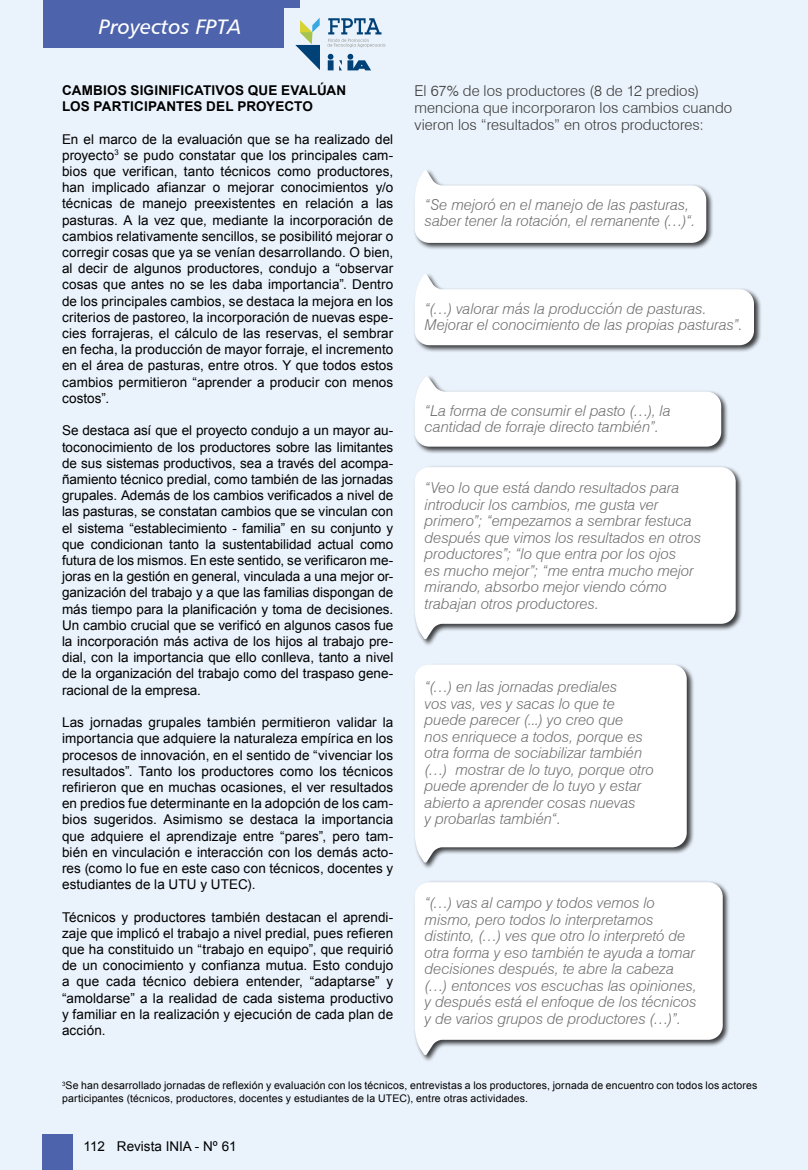
<style>
.page{position:relative;width:808px;height:1170px;background:#fff}
.page>*{position:absolute;margin:0;border:0;box-sizing:border-box;transform-origin:0 0}
.t1{font:21px "Humanist 777 BT Italic B";color:#fff}
.t2{font:italic 300 15px/16.5px "Swiss 721 BT";letter-spacing:.005em;color:#706f6f}
.t3{font:300 15px/16.5px "Swiss 721 BT";letter-spacing:.005em;color:#3c3c3b}
.t4{font:13.5px/16.2px "Arial";letter-spacing:.005em;color:#000;text-align:justify}
.t5{font:700 13.5px/16.2px "Arial";letter-spacing:.01em;color:#000}
.t6{font:10.5px/12.6px "Arial";letter-spacing:.015em;color:#000}
</style>
<div class="page">
<div style="left:0;top:0;width:808px;height:1169px;background:#eaf2fb"></div>
<div style="left:413px;top:169px;width:301px;height:81px;background:#000;opacity:.75"></div>
<svg style="left:415px;top:170px;width:291px;height:73px"></svg>
<div style="left:413px;top:273px;width:349px;height:80px;background:#000;opacity:.75"></div>
<svg style="left:415px;top:273px;width:339px;height:72px"></svg>
<div style="left:413px;top:375px;width:316px;height:79px;background:#000;opacity:.75"></div>
<svg style="left:415px;top:376px;width:306px;height:70px"></svg>
<div style="left:413px;top:465px;width:330px;height:181px;background:#000;opacity:.75"></div>
<svg style="left:415px;top:467px;width:321px;height:172px;fill:#fff"></svg>
<div style="left:413px;top:880px;width:317px;height:182px;background:#000;opacity:.75"></div>
<svg style="left:415px;top:882px;width:308px;height:173px;fill:#fff"></svg>
<div style="left:413px;top:662px;width:281px;height:207px;background:#000;opacity:.75"></div>
<svg style="left:415px;top:664px;width:272px;height:198px;fill:#fff"></svg>
<div style="left:43px;top:0;width:257px;height:47px;background:#4d63ab"></div>
<div style="left:43px;top:1134px;width:30px;height:35px;background:#4d63ab"></div>
<div style="left:285px;top:9px;width:111px;height:71px;background:#eaf2fb"></div>
<svg style="left:327px;top:18px;width:58px;height:29px"></svg>
<svg style="left:295px;top:18px;width:25px;height:52px"></svg>
<svg style="left:328px;top:54px;width:43px;height:16px"></svg>
<h1 class="t1" style="left:99px;top:13px;width:144px">Proyectos FPTA</h1>
<p class="t5" style="left:62px;top:82px;width:286px">CAMBIOS SIGINIFICATIVOS QUE EVALÚAN<br>LOS PARTICIPANTES DEL PROYECTO</p>
<p class="t4" style="left:62px;top:131px;width:333px">En el marco de la evaluación que se ha realizado del proyecto<sup>3</sup> se pudo constatar que los principales cam&shy;bios que verifican, tanto técnicos como productores, han implicado afianzar o mejorar conocimientos y/o técnicas de manejo preexistentes en relación a las pasturas. A la vez que, mediante la incorporación de cambios relativamente sencillos, se posibilitó mejorar o corregir cosas que ya se venían desarrollando. O bien, al decir de algunos productores, condujo a “observar cosas que antes no se les daba importancia”. Dentro de los principales cambios, se destaca la mejora en los criterios de pastoreo, la incorporación de nuevas espe&shy;cies forrajeras, el cálculo de las reservas, el sembrar en fecha, la producción de mayor forraje, el incremento en el área de pasturas, entre otros. Y que todos estos cambios permitieron “aprender a producir con menos costos”.</p>
<p class="t4" style="left:62px;top:422px;width:333px">Se destaca así que el proyecto condujo a un mayor au&shy;toconocimiento de los productores sobre las limitantes de sus sistemas productivos, sea a través del acompa&shy;ñamiento técnico predial, como también de las jornadas grupales. Además de los cambios verificados a nivel de las pasturas, se constatan cambios que se vinculan con el sistema “establecimiento - familia” en su conjunto y que condicionan tanto la sustentabilidad actual como futura de los mismos. En este sentido, se verificaron me&shy;joras en la gestión en general, vinculada a una mejor or&shy;ganización del trabajo y a que las familias dispongan de más tiempo para la planificación y toma de decisiones.<br>Un cambio crucial que se verificó en algunos casos fue la incorporación más activa de los hijos al trabajo pre&shy;dial, con la importancia que ello conlleva, tanto a nivel de la organización del trabajo como del traspaso gene&shy;racional de la empresa.</p>
<p class="t4" style="left:62px;top:714px;width:333px">Las jornadas grupales también permitieron validar la importancia que adquiere la naturaleza empírica en los procesos de innovación, en el sentido de “vivenciar los resultados”. Tanto los productores como los técnicos refirieron que en muchas ocasiones, el ver resultados en predios fue determinante en la adopción de los cam&shy;bios sugeridos. Asimismo se destaca la importancia que adquiere el aprendizaje entre “pares”, pero tam&shy;bién en vinculación e interacción con los demás acto&shy;res (como lo fue en este caso con técnicos, docentes y estudiantes de la UTU y UTEC).</p>
<p class="t4" style="left:62px;top:908px;width:333px">Técnicos y productores también destacan el aprendi&shy;zaje que implicó el trabajo a nivel predial, pues refieren que ha constituido un “trabajo en equipo”, que requirió de un conocimiento y confianza mutua. Esto condujo a que cada técnico debiera entender, “adaptarse” y “amoldarse” a la realidad de cada sistema productivo y familiar en la realización y ejecución de cada plan de acción.</p>
<p class="t3" style="left:415px;top:83px;width:319px">El 67% de los productores (8 de 12 predios) menciona que incorporaron los cambios cuando vieron los “resultados” en otros productores:</p>
<p class="t2" style="left:425px;top:196px;width:272px">“Se mejoró en el manejo de las pasturas, saber tener la rotación, el remanente (…)“.</p>
<p class="t2" style="left:425px;top:300px;width:319px">“(…) valorar más la producción de pasturas.<br>Mejorar el conocimiento de las propias pasturas”.</p>
<p class="t2" style="left:425px;top:402px;width:247px">“La forma de consumir el pasto (…), la cantidad de forraje directo también”.</p>
<p class="t2" style="left:425px;top:479px;width:278px">“Veo lo que está dando resultados para introducir los cambios, me gusta ver primero”; “empezamos a sembrar festuca después que vimos los resultados en otros productores”; “lo que entra por los ojos<br>es mucho mejor”; “me entra mucho mejor mirando, absorbo mejor viendo cómo trabajan otros productores.</p>
<p class="t2" style="left:425px;top:678px;width:231px">“(…) en las jornadas prediales<br>vos vas, ves y sacas lo que te puede parecer (...) yo creo que<br>nos enriquece a todos, porque es otra forma de sociabilizar también (…) mostrar de lo tuyo, porque otro puede aprender de lo tuyo y estar abierto a aprender cosas nuevas<br>y probarlas también“.</p>
<p class="t2" style="left:425px;top:894px;width:274px">“(…) vas al campo y todos vemos lo mismo, pero todos lo interpretamos distinto, (…) ves que otro lo interpretó de otra forma y eso también te ayuda a tomar decisiones después, te abre la cabeza (…) entonces vos escuchas las opiniones, y después está el enfoque de los técnicos y de varios grupos de productores (…)”.</p>
<p class="t6" style="left:62px;top:1079px;width:697px"><sup>3</sup>Se han desarrollado jornadas de reflexión y evaluación con los técnicos, entrevistas a los productores, jornada de encuentro con todos los actores participantes (técnicos, productores, docentes y estudiantes de la UTEC), entre otras actividades.</p>
<p class="t4" style="left:84px;top:1138px;width:155px">112 Revista INIA - Nº 61</p>
</div>
